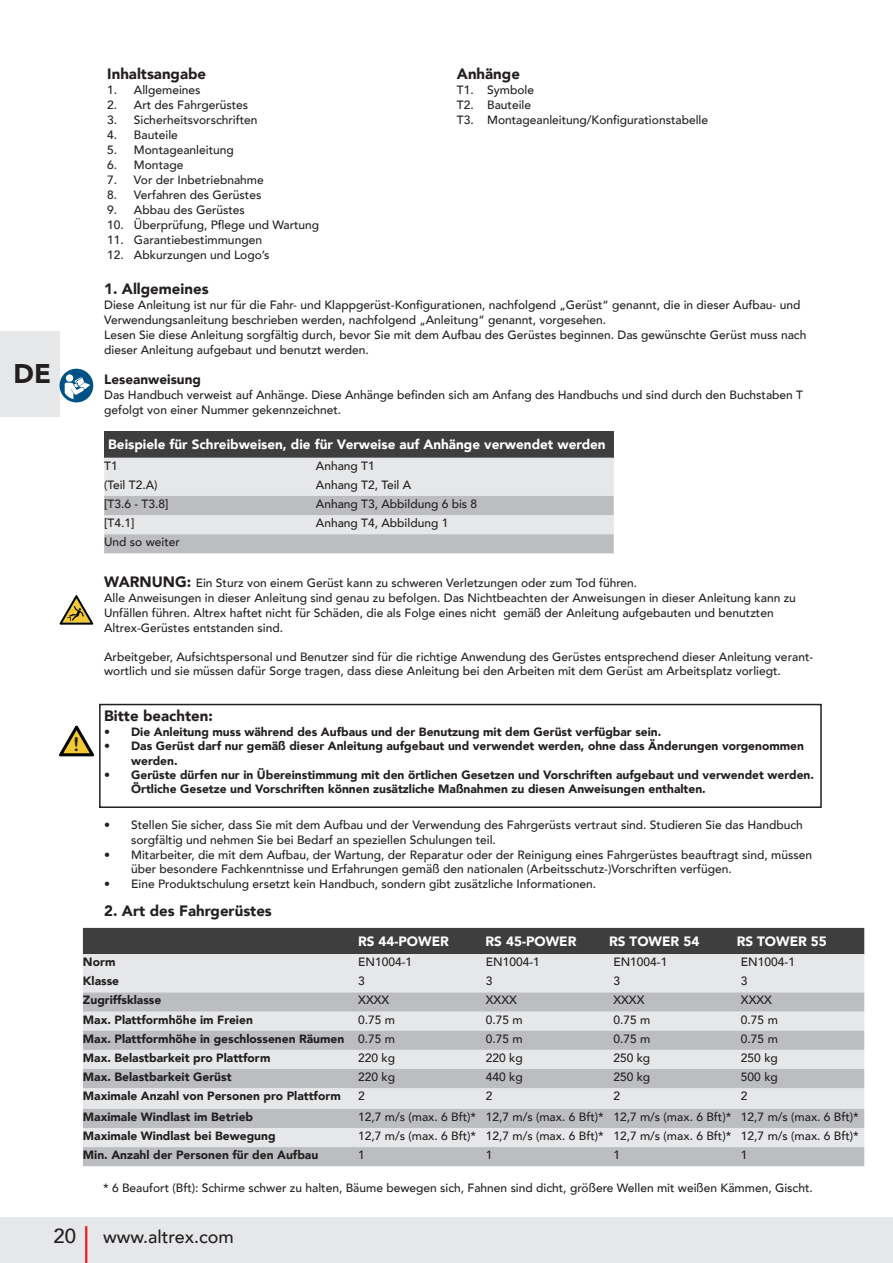
<style>
.page{position:relative;width:893px;height:1263px;background:#fff}
.page>*{position:absolute;margin:0;border:0;box-sizing:border-box;transform-origin:0 0}
.t1{font:900 27px "Avenir";color:#231f20}
.t2{font:500 20.25px "Avenir";color:#231f20}
.t3{font:19.2px "Arial Rounded MT Bold";color:#231f20}
.t4{font:500 18px "Avenir";color:#231f20}
.t5{font:900 15px "Avenir";color:#231f20}
.t6{font:900 13.5px "Avenir";color:#fff}
.t7{font:900 13.5px "Avenir";color:#231f20}
.t8{font:500 12px/15px "Avenir";color:#231f20}
.t9{font:900 12px/14.4px "Avenir";color:#231f20}
.s1{font-weight:900;font-size:15px}
.s2{font-weight:500}
</style>
<div class="page">
<div style="left:0;top:1217px;width:893px;height:46px;background:#e6e7e9"></div>
<hr style="left:85px;top:1226px;width:2px;height:37px;background:#ee1d23">
<div style="left:0;top:332px;width:60px;height:85px;background:#e6e7e9"></div>
<div style="left:104px;top:431px;width:510px;height:27px;background:#3e3e3f"></div>
<svg style="left:104px;top:458px;width:510px;height:95px;background:#d5d6d8"></svg>
<div style="left:83px;top:928px;width:781px;height:26px;background:#3e3e3f"></div>
<div style="left:83px;top:954px;width:781px;height:38px;background:#e6e7e9"></div>
<svg style="left:83px;top:992px;width:781px;height:174px;background:#cfd0d2"></svg>
<svg style="left:60px;top:369px;width:33px;height:33px"></svg>
<svg style="left:60px;top:595px;width:33px;height:30px"></svg>
<svg style="left:60px;top:726px;width:34px;height:30px"></svg>
<div style="left:99px;top:704px;width:723px;height:104px;border:2px solid #231f20"></div>
<h1 class="t1" style="left:14px;top:351px;width:39px">DE</h1>
<p class="t5" style="left:107px;top:61px;width:100px">Inhaltsangabe</p>
<p class="t8" style="left:107px;top:81px;width:95px">1. Allgemeines</p>
<p class="t8" style="left:107px;top:96px;width:142px">2. Art des Fahrgerüstes</p>
<p class="t8" style="left:107px;top:111px;width:152px">3. Sicherheitsvorschriften</p>
<p class="t8" style="left:107px;top:126px;width:72px">4. Bauteile</p>
<p class="t8" style="left:107px;top:141px;width:128px">5. Montageanleitung</p>
<p class="t8" style="left:107px;top:156px;width:78px">6. Montage</p>
<p class="t8" style="left:107px;top:171px;width:158px">7. Vor der Inbetriebnahme</p>
<p class="t8" style="left:107px;top:186px;width:156px">8. Verfahren des Gerüstes</p>
<p class="t8" style="left:107px;top:201px;width:139px">9. Abbau des Gerüstes</p>
<p class="t8" style="left:107px;top:216px;width:213px">10. Überprüfung, Pflege und Wartung</p>
<p class="t8" style="left:107px;top:231px;width:156px">11. Garantiebestimmungen</p>
<p class="t8" style="left:107px;top:246px;width:164px">12. Abkurzungen und Logo’s</p>
<p class="t5" style="left:457px;top:61px;width:65px">Anhänge</p>
<p class="t8" style="left:457px;top:81px;width:253px">T1. Symbole<br>T2. Bauteile<br>T3. Montageanleitung/Konfigurationstabelle</p>
<p class="t5" style="left:104px;top:276px;width:106px">1. Allgemeines</p>
<p class="t8" style="left:104px;top:297px;width:704px">Diese Anleitung ist nur für die Fahr- und Klappgerüst-Konfigurationen, nachfolgend „Gerüst“ genannt, die in dieser Aufbau- und Verwendungsanleitung beschrieben werden, nachfolgend „Anleitung“ genannt, vorgesehen.<br>Lesen Sie diese Anleitung sorgfältig durch, bevor Sie mit dem Aufbau des Gerüstes beginnen. Das gewünschte Gerüst muss nach dieser Anleitung aufgebaut und benutzt werden.</p>
<p class="t7" style="left:104px;top:368px;width:98px">Leseanweisung</p>
<p class="t8" style="left:104px;top:387px;width:700px">Das Handbuch verweist auf Anhänge. Diese Anhänge befinden sich am Anfang des Handbuchs und sind durch den Buchstaben T gefolgt von einer Nummer gekennzeichnet.</p>
<p class="t6" style="left:108px;top:433px;width:499px">Beispiele für Schreibweisen, die für Verweise auf Anhänge verwendet werden</p>
<p class="t8" style="left:104px;top:457px;width:15px">T1</p>
<p class="t8" style="left:316px;top:457px;width:60px">Anhang T1</p>
<p class="t8" style="left:104px;top:476px;width:55px">(Teil T2.A)</p>
<p class="t8" style="left:316px;top:476px;width:97px">Anhang T2, Teil A</p>
<p class="t8" style="left:104px;top:496px;width:66px">[T3.6 - T3.8]</p>
<p class="t8" style="left:316px;top:496px;width:163px">Anhang T3, Abbildung 6 bis 8</p>
<p class="t8" style="left:104px;top:515px;width:32px">[T4.1]</p>
<p class="t8" style="left:316px;top:515px;width:134px">Anhang T4, Abbildung 1</p>
<p class="t8" style="left:104px;top:534px;width:77px">Und so weiter</p>
<p class="t8" style="left:104px;top:574px;width:693px"><span class="s1">WARNUNG:</span> Ein Sturz von einem Gerüst kann zu schweren Verletzungen oder zum Tod führen.<br>Alle Anweisungen in dieser Anleitung sind genau zu befolgen. Das Nichtbeachten der Anweisungen in dieser Anleitung kann zu Unfällen führen. Altrex haftet nicht für Schäden, die als Folge eines nicht gemäß der Anleitung aufgebauten und benutzten Altrex-Gerüstes entstanden sind.</p>
<p class="t8" style="left:104px;top:648px;width:710px;line-height:14.4px">Arbeitgeber, Aufsichtspersonal und Benutzer sind für die richtige Anwendung des Gerüstes entsprechend dieser Anleitung verant&shy;wortlich und sie müssen dafür Sorge tragen, dass diese Anleitung bei den Arbeiten mit dem Gerüst am Arbeitsplatz vorliegt.</p>
<p class="t5" style="left:104px;top:703px;width:110px">Bitte beachten:</p>
<p class="t9" style="left:104px;top:724px;width:559px">• Die Anleitung muss während des Aufbaus und der Benutzung mit dem Gerüst verfügbar sein.</p>
<p class="t9" style="left:131px;top:738px;width:674px;text-indent:-27px">• Das Gerüst darf nur gemäß dieser Anleitung aufgebaut und verwendet werden, ohne dass Änderungen vorgenommen werden.</p>
<p class="t9" style="left:131px;top:767px;width:684px;text-indent:-27px">• Gerüste dürfen nur in Übereinstimmung mit den örtlichen Gesetzen und Vorschriften aufgebaut und verwendet werden.<br>Örtliche Gesetze und Vorschriften können zusätzliche Maßnahmen zu diesen Anweisungen enthalten.</p>
<p class="t8" style="left:131px;top:817px;width:673px;text-indent:-27px">• Stellen Sie sicher, dass Sie mit dem Aufbau und der Verwendung des Fahrgerüsts vertraut sind. Studieren Sie das Handbuch sorgfältig und nehmen Sie bei Bedarf an speziellen Schulungen teil.</p>
<p class="t8" style="left:131px;top:847px;width:682px;line-height:14.4px;text-indent:-27px">• Mitarbeiter, die mit dem Aufbau, der Wartung, der Reparatur oder der Reinigung eines Fahrgerüstes beauftragt sind, müssen über besondere Fachkenntnisse und Erfahrungen gemäß den nationalen (Arbeitsschutz-)Vorschriften verfügen.</p>
<p class="t8" style="left:104px;top:875px;width:494px">• Eine Produktschulung ersetzt kein Handbuch, sondern gibt zusätzliche Informationen.</p>
<p class="t5" style="left:104px;top:898px;width:169px">2. Art des Fahrgerüstes</p>
<p class="t6" style="left:358px;top:929px;width:92px">RS 44-POWER</p>
<p class="t6" style="left:486px;top:929px;width:92px">RS 45-POWER</p>
<p class="t6" style="left:609px;top:929px;width:92px">RS TOWER 54</p>
<p class="t6" style="left:737px;top:929px;width:92px">RS TOWER 55</p>
<p class="t9" style="left:83px;top:954px;width:34px">Norm</p>
<p class="t8" style="left:358px;top:954px;width:56px">EN1004-1</p>
<p class="t8" style="left:486px;top:954px;width:56px">EN1004-1</p>
<p class="t8" style="left:613px;top:954px;width:56px">EN1004-1</p>
<p class="t8" style="left:741px;top:954px;width:56px">EN1004-1</p>
<p class="t9" style="left:83px;top:973px;width:38px">Klasse</p>
<p class="t8" style="left:358px;top:973px;width:8px">3</p>
<p class="t8" style="left:486px;top:973px;width:8px">3</p>
<p class="t8" style="left:613px;top:973px;width:8px">3</p>
<p class="t8" style="left:741px;top:973px;width:8px">3</p>
<p class="t9" style="left:83px;top:993px;width:80px">Zugriffsklasse</p>
<p class="t8" style="left:358px;top:992px;width:33px">XXXX</p>
<p class="t8" style="left:486px;top:992px;width:33px">XXXX</p>
<p class="t8" style="left:613px;top:992px;width:33px">XXXX</p>
<p class="t8" style="left:741px;top:992px;width:33px">XXXX</p>
<p class="t9" style="left:83px;top:1012px;width:171px">Max. Plattformhöhe im Freien</p>
<p class="t8" style="left:358px;top:1011px;width:38px">0.75 m</p>
<p class="t8" style="left:486px;top:1011px;width:38px">0.75 m</p>
<p class="t8" style="left:613px;top:1011px;width:38px">0.75 m</p>
<p class="t8" style="left:741px;top:1011px;width:38px">0.75 m</p>
<p class="t9" style="left:83px;top:1031px;width:314px">Max. Plattformhöhe in geschlossenen Räumen <span class="s2">0.75 m</span></p>
<p class="t8" style="left:486px;top:1030px;width:38px">0.75 m</p>
<p class="t8" style="left:613px;top:1030px;width:38px">0.75 m</p>
<p class="t8" style="left:741px;top:1030px;width:38px">0.75 m</p>
<p class="t9" style="left:83px;top:1050px;width:189px">Max. Belastbarkeit pro Plattform</p>
<p class="t8" style="left:358px;top:1049px;width:38px">220 kg</p>
<p class="t8" style="left:486px;top:1049px;width:38px">220 kg</p>
<p class="t8" style="left:613px;top:1049px;width:38px">250 kg</p>
<p class="t8" style="left:741px;top:1049px;width:38px">250 kg</p>
<p class="t9" style="left:83px;top:1069px;width:150px">Max. Belastbarkeit Gerüst</p>
<p class="t8" style="left:358px;top:1068px;width:38px">220 kg</p>
<p class="t8" style="left:486px;top:1068px;width:38px">440 kg</p>
<p class="t8" style="left:613px;top:1068px;width:38px">250 kg</p>
<p class="t8" style="left:741px;top:1068px;width:38px">500 kg</p>
<p class="t9" style="left:83px;top:1088px;width:259px">Maximale Anzahl von Personen pro Plattform</p>
<p class="t8" style="left:358px;top:1088px;width:8px">2</p>
<p class="t8" style="left:486px;top:1088px;width:8px">2</p>
<p class="t8" style="left:613px;top:1088px;width:8px">2</p>
<p class="t8" style="left:741px;top:1088px;width:8px">2</p>
<p class="t9" style="left:83px;top:1109px;width:172px">Maximale Windlast im Betrieb</p>
<p class="t8" style="left:358px;top:1108px;width:502px">12,7 m/s (max. 6 Bft)* 12,7 m/s (max. 6 Bft)* 12,7 m/s (max. 6 Bft)* 12,7 m/s (max. 6 Bft)*</p>
<p class="t9" style="left:83px;top:1128px;width:194px">Maximale Windlast bei Bewegung</p>
<p class="t8" style="left:358px;top:1127px;width:502px">12,7 m/s (max. 6 Bft)* 12,7 m/s (max. 6 Bft)* 12,7 m/s (max. 6 Bft)* 12,7 m/s (max. 6 Bft)*</p>
<p class="t9" style="left:83px;top:1147px;width:237px">Min. Anzahl der Personen für den Aufbau</p>
<p class="t8" style="left:358px;top:1147px;width:8px">1</p>
<p class="t8" style="left:486px;top:1147px;width:8px">1</p>
<p class="t8" style="left:613px;top:1147px;width:8px">1</p>
<p class="t8" style="left:741px;top:1147px;width:8px">1</p>
<p class="t8" style="left:103px;top:1180px;width:711px">* 6 Beaufort (Bft): Schirme schwer zu halten, Bäume bewegen sich, Fahnen sind dicht, größere Wellen mit weißen Kämmen, Gischt.</p>
<h3 class="t3" style="left:73px;top:733px;width:8px">!</h3>
<h2 class="t2" style="left:54px;top:1219px;width:24px">20</h2>
<h3 class="t4" style="left:103px;top:1221px;width:132px">www.altrex.com</h3>
</div>
